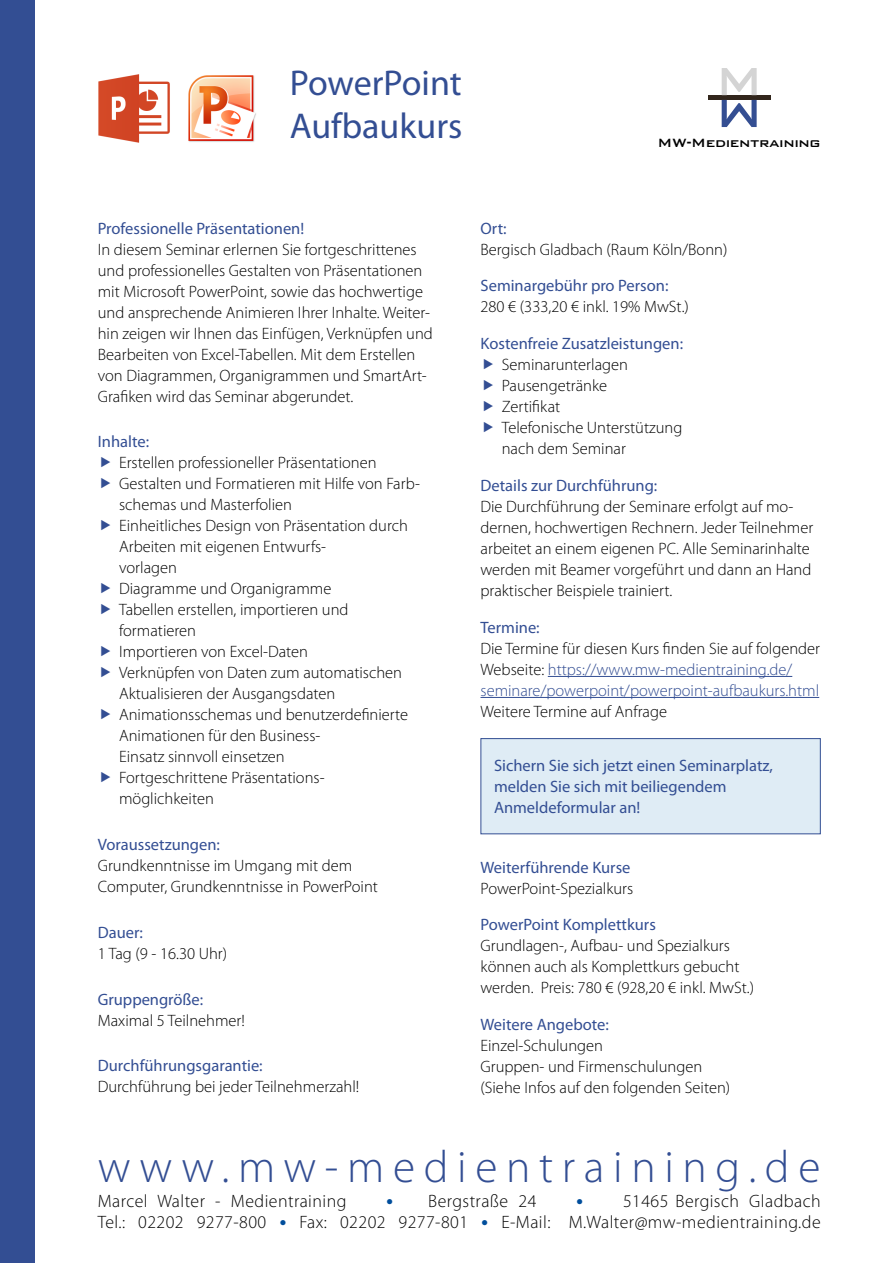
<style>
.page{position:relative;width:893px;height:1263px;background:#fff}
.page>*{position:absolute;margin:0;border:0;box-sizing:border-box;transform-origin:0 0}
.t1{font:300 45.45px "Myriad Pro";letter-spacing:.19em;color:#334e93}
.t2{font:36px/43.2px "Myriad Pro";color:#334e93}
.t3{font:300 18px/21px "Myriad Pro";letter-spacing:.025em;color:#000;text-align:right}
.t4{font:300 16.5px/21px "Myriad Pro";color:#000}
.t5{font:16.5px/21px "Myriad Pro";color:#334e93}
.t6{font:300 16.5px/21px "Myriad Pro";color:#334e93}
.t7{font:500 16.05px "Bank Gothic BT";letter-spacing:-.025em;color:#000}
.s1{color:#000}
.s2{font-family:"Arial";font-weight:700;font-size:12px;color:#004e9c}
</style>
<div class="page">
<hr style="left:548px;top:676px;width:244px;height:1px;background:#334e93">
<hr style="left:480px;top:697px;width:339px;height:1px;background:#334e93">
<div style="left:481px;top:739px;width:339px;height:95px;background:#dfecf5"></div>
<div style="left:480px;top:738px;width:341px;height:96px;border:1px solid #334e93"></div>
<img style="left:98px;top:74px;width:158px;height:69px">
<div style="left:708px;top:95px;width:62px;height:5px;background:#32261c"></div>
<svg style="left:722px;top:68px;width:35px;height:59px"></svg>
<div style="left:0;top:0;width:34px;height:1263px;background:#334e93"></div>
<h2 class="t2" style="left:290px;top:61px;width:174px">PowerPoint<br>Aufbaukurs</h2>
<p class="t7" style="left:658px;top:134px;width:165px">MW-Medientraining</p>
<p class="t5" style="left:98px;top:217px;width:208px">Professionelle Präsentationen!</p>
<p class="t4" style="left:98px;top:238px;width:337px">In diesem Seminar erlernen Sie fortgeschrittenes und professionelles Gestalten von Präsentationen mit Microsoft PowerPoint, sowie das hochwertige und ansprechende Animieren Ihrer Inhalte. Weiter&shy;hin zeigen wir Ihnen das Einfügen, Verknüpfen und Bearbeiten von Excel-Tabellen. Mit dem Erstellen von Diagrammen, Organigrammen und SmartArt-Grafiken wird das Seminar abgerundet.</p>
<p class="t5" style="left:98px;top:431px;width:53px">Inhalte:</p>
<p class="t4" style="left:119px;top:452px;width:302px">Erstellen professioneller Präsentationen<br>Gestalten und Formatieren mit Hilfe von Farb&shy;schemas und Masterfolien<br>Einheitliches Design von Präsentation durch<br>Arbeiten mit eigenen Entwurfs-<br>vorlagen<br>Diagramme und Organigramme<br>Tabellen erstellen, importieren und formatieren<br>Importieren von Excel-Daten<br>Verknüpfen von Daten zum automatischen<br>Aktualisieren der Ausgangsdaten<br>Animationsschemas und benutzerdefinierte<br>Animationen für den Business-<br>Einsatz sinnvoll einsetzen<br>Fortgeschrittene Präsentations&shy;möglichkeiten</p>
<p class="t5" style="left:98px;top:834px;width:124px">Voraussetzungen:</p>
<p class="t4" style="left:98px;top:855px;width:282px">Grundkenntnisse im Umgang mit dem<br>Computer, Grundkenntnisse in PowerPoint</p>
<p class="t5" style="left:98px;top:922px;width:47px">Dauer:</p>
<p class="t4" style="left:98px;top:943px;width:131px">1 Tag (9 - 16.30 Uhr)</p>
<p class="t5" style="left:98px;top:988px;width:107px">Gruppengröße:</p>
<p class="t4" style="left:98px;top:1009px;width:149px">Maximal 5 Teilnehmer!</p>
<p class="t5" style="left:98px;top:1055px;width:166px">Durchführungsgarantie:</p>
<p class="t4" style="left:98px;top:1076px;width:263px">Durchführung bei jeder Teilnehmerzahl!</p>
<p class="t5" style="left:480px;top:217px;width:28px">Ort:</p>
<p class="t4" style="left:480px;top:238px;width:248px">Bergisch Gladbach (Raum Köln/Bonn)</p>
<p class="t5" style="left:480px;top:275px;width:189px">Seminargebühr pro Person:</p>
<p class="t4" style="left:480px;top:296px;width:210px">280 € (333,20 € inkl. 19% MwSt.)</p>
<p class="t5" style="left:480px;top:333px;width:204px">Kostenfreie Zusatzleistungen:</p>
<p class="t4" style="left:502px;top:354px;width:182px">Seminarunterlagen<br>Pausengetränke<br>Zertifikat<br>Telefonische Unterstützung nach dem Seminar</p>
<p class="t5" style="left:480px;top:475px;width:178px">Details zur Durchführung:</p>
<p class="t4" style="left:480px;top:496px;width:334px">Die Durchführung der Seminare erfolgt auf mo&shy;dernen, hochwertigen Rechnern. Jeder Teilnehmer arbeitet an einem eigenen PC. Alle Seminarinhalte werden mit Beamer vorgeführt und dann an Hand praktischer Beispiele trainiert.</p>
<p class="t5" style="left:480px;top:616px;width:61px">Termine:</p>
<p class="t6" style="left:480px;top:638px;width:341px"><span class="s1">Die Termine für diesen Kurs finden Sie auf folgender<br>Webseite:</span> https://www.mw-medientraining.de/ seminare/powerpoint/powerpoint-aufbaukurs.html</p>
<p class="t4" style="left:480px;top:701px;width:188px">Weitere Termine auf Anfrage</p>
<p class="t5" style="left:494px;top:755px;width:280px">Sichern Sie sich jetzt einen Seminarplatz, melden Sie sich mit beiliegendem<br>Anmeldeformular an!</p>
<p class="t5" style="left:480px;top:856px;width:151px">Weiterführende Kurse</p>
<p class="t4" style="left:480px;top:877px;width:154px">PowerPoint-Spezialkurs</p>
<p class="t5" style="left:480px;top:914px;width:177px">PowerPoint Komplettkurs</p>
<p class="t4" style="left:480px;top:935px;width:275px">Grundlagen-, Aufbau- und Spezialkurs können auch als Komplettkurs gebucht werden. Preis: 780 € (928,20 € inkl. MwSt.)</p>
<p class="t5" style="left:480px;top:1014px;width:130px">Weitere Angebote:</p>
<p class="t4" style="left:480px;top:1035px;width:251px">Einzel-Schulungen<br>Gruppen- und Firmenschulungen (Siehe Infos auf den folgenden Seiten)</p>
<h1 class="t1" style="left:98px;top:1139px;width:724px">www.mw-medientraining.de</h1>
<p class="t3" style="left:98px;top:1190px;width:250px">Marcel Walter - Medientraining</p>
<p class="t3" style="left:386px;top:1190px;width:152px"><span class="s2">●</span> Bergstraße 24</p>
<p class="t3" style="left:98px;top:1190px;width:724px"><span class="s2">●</span> 51465 Bergisch Gladbach<br>Tel.: 02202 9277-800 <span class="s2">●</span> Fax: 02202 9277-801 <span class="s2">●</span> E-Mail: M.Walter@mw-medientraining.de</p>
</div>
